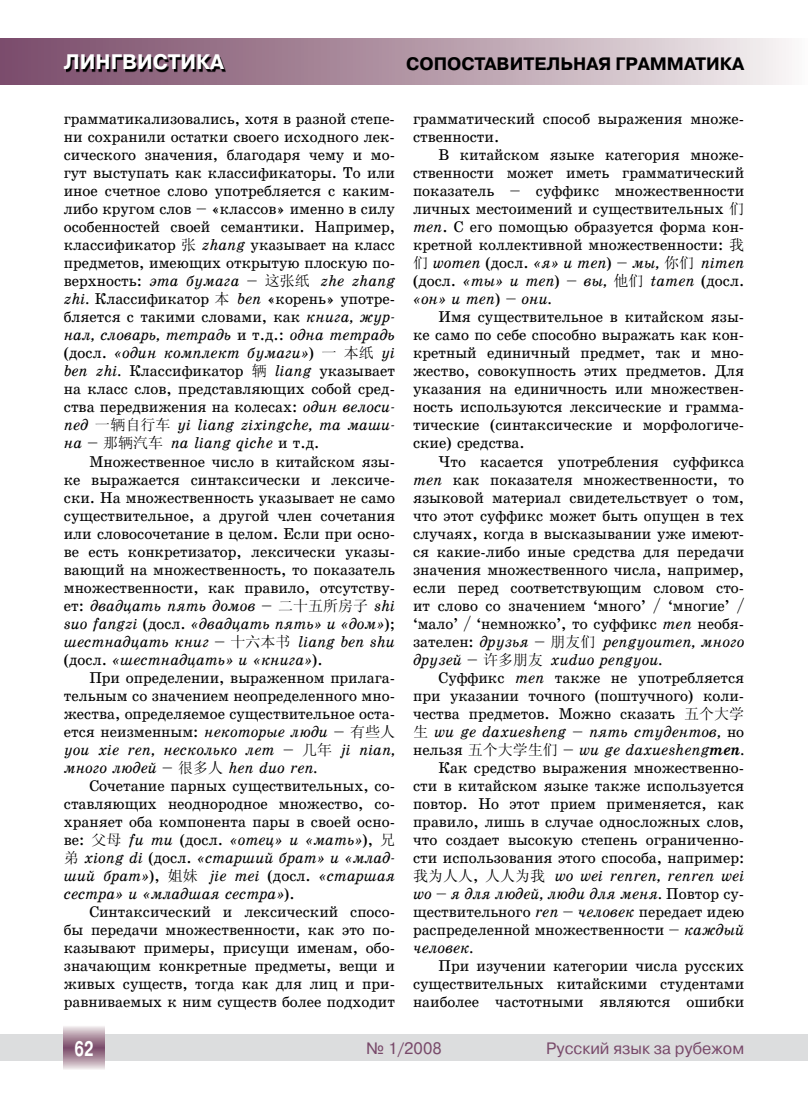
<style>
.page{position:relative;width:808px;height:1106px;background:#fff}
.page>*{position:absolute;margin:0;border:0;box-sizing:border-box;transform-origin:0 0}
.t1{font:700 21px "Pragmatica C";color:#fff}
.t2{font:700 21px "Pragmatica C";color:#fff;scale:.7 1}
.t3{font:700 18px "Pragmatica C";color:#000}
.t4{font:16.5px "Pragmatica C";color:#78496a}
.t5{font:15px/18px "School Plain";color:#000;text-align:justify}
.t6{font:italic 15px/18px "School";color:#000}
.s1{font-family:"Sim Sun"}
.s2{font-family:"School";font-style:italic}
.s3{font-family:"School Plain";font-style:normal}
.s4{font-family:"Sim Sun";font-style:normal}
.s5{font-weight:700}
</style>
<div class="page">
<div style="left:0;top:1034px;width:808px;height:26px;background:#dcddde"></div>
<svg style="left:64px;top:1026px;width:40px;height:43px;background:#b094a4"></svg>
<div style="left:0;top:38px;width:808px;height:46px;background:linear-gradient(to right,#754463,#f4efef)"></div>
<svg style="left:66px;top:56px;width:684px;height:29px;background:#ab92a0"></svg>
<h1 class="t1" style="left:64px;top:51px;width:16px">ЛИНГВИСТИКА</h1>
<p class="t3" style="left:406px;top:54px;width:55px">СОПОСТАВИТЕЛЬНА</p>
<p class="t3" style="left:598px;top:54px;width:30px">Я ГРА</p>
<p class="t3" style="left:650px;top:54px;width:48px">ММАТИКА</p>
<p class="t5" style="left:64px;top:110px;width:333px">грамматикализовались, хотя в разной степе&shy;ни сохранили остатки своего исходного лек&shy;сического значения, благодаря чему и мо&shy;гут выступать как классификаторы. То или иное счетное слово употребляется с каким&shy;либо кругом слов – «классов» именно в силу особенностей своей семантики. Например, классификатор <span class="s1">张</span> <span class="s2">zhang</span> указывает на класс предметов, имеющих открытую плоскую по-</p>
<p class="t6" style="left:64px;top:272px;width:333px"><span class="s3">верхность:</span> эта бумага – <span class="s4">这张纸</span> zhe zhang</p>
<p class="t5" style="left:64px;top:290px;width:333px"><span class="s2">zhi.</span> Классификатор <span class="s1">本</span> <span class="s2">ben</span> «корень» употре&shy;бляется с такими словами, как <span class="s2">книга, жур-</span></p>
<p class="t6" style="left:64px;top:326px;width:333px">нал, словарь, тетрадь <span class="s3">и т.д.:</span> одна тетрадь <span class="s3">(досл.</span> «один комплект</p>
<p class="t6" style="left:247px;top:344px;width:149px">бумаги»<span class="s3">)</span> <span class="s4">一本纸</span> yi</p>
<p class="t5" style="left:64px;top:362px;width:333px"><span class="s2">ben zhi.</span> Классификатор <span class="s1">辆</span> <span class="s2">liang</span> указывает на класс слов, представляющих собой сред&shy;ства передвижения на колесах: <span class="s2">один велоси-</span></p>
<p class="t6" style="left:64px;top:416px;width:333px">пед <span class="s4">一辆自行车</span> yi liang zixingche, та маши&shy;на – <span class="s4">那辆汽车</span> na liang qiche <span class="s3">и т.д.</span></p>
<p class="t5" style="left:64px;top:452px;width:333px;text-indent:26px">Множественное число в китайском язы&shy;ке выражается синтаксически и лексиче&shy;ски. На множественность указывает не само существительное, а другой член сочетания или словосочетание в целом. Если при осно&shy;ве есть конкретизатор, лексически указы&shy;вающий на множественность, то показатель множественности, как правило, отсутству-</p>
<p class="t6" style="left:64px;top:596px;width:333px;text-align:justify"><span class="s3">ет:</span> двадцать пять домов – <span class="s4">二十五所房子</span> shi suo fangzi <span class="s3">(досл.</span> «двадцать пять» и «дом»<span class="s3">); </span>шестнадцать книг – <span class="s4">十六本书</span> liang ben shu <span class="s3">(досл.</span> «шестнадцать» и «книга»<span class="s3">).</span></p>
<p class="t5" style="left:64px;top:668px;width:333px;text-indent:26px">При определении, выраженном прилага&shy;тельным со значением неопределенного мно&shy;жества, определяемое существительное оста&shy;ется неизменным: <span class="s2">некоторы</span></p>
<p class="t6" style="left:278px;top:722px;width:119px">е люди – <span class="s4">有些人</span></p>
<p class="t6" style="left:64px;top:740px;width:126px">you xie ren, нескол</p>
<p class="t6" style="left:213px;top:740px;width:184px">ько лет – <span class="s4">几年</span> ji nian,</p>
<p class="t6" style="left:64px;top:758px;width:30px">много</p>
<p class="t6" style="left:112px;top:758px;width:206px">людей – <span class="s4">很多人</span> hen duo ren.</p>
<p class="t5" style="left:64px;top:776px;width:333px;text-indent:26px">Сочетание парных существительных, со&shy;ставляющих неоднородное множество, со&shy;храняет оба компонента пары в своей осно-</p>
<p class="t6" style="left:64px;top:830px;width:333px;text-align:justify"><span class="s3">ве:</span> <span class="s4">父母</span> fu mu <span class="s3">(досл.</span> «отец» и «мать»<span class="s3">),</span> <span class="s4">兄弟</span> xiong di <span class="s3">(досл.</span> «старший брат» и «млад&shy;ший брат»<span class="s3">),</span> <span class="s4">姐妹</span> jie mei <span class="s3">(досл.</span> «старшая сестр</p>
<p class="t6" style="left:106px;top:884px;width:143px">а» и «младшая сестр</p>
<p class="t6" style="left:268px;top:884px;width:29px">а»<span class="s3">).</span></p>
<p class="t5" style="left:64px;top:902px;width:333px;text-indent:26px">Синтаксический и лексический спосо&shy;бы передачи множественности, как это по&shy;казывают примеры, присущи именам, обо&shy;значающим конкретные предметы, вещи и живых существ, тогда как для лиц и при&shy;равниваемых к ним существ более подходит</p>
<p class="t5" style="left:413px;top:110px;width:333px">грамматический способ выражения множе&shy;ственности.</p>
<p class="t5" style="left:413px;top:146px;width:333px;text-indent:26px">В китайском языке категория множе&shy;ственности может иметь грамматический показатель – суффикс множественности личных местоимений и существительных <span class="s1">们</span><span class="s2">men</span>. С его помощью образуется форма кон&shy;кретной коллективной множественности: <span class="s1">我</span></p>
<p class="t6" style="left:413px;top:254px;width:333px;text-align:justify"><span class="s4">们</span> women <span class="s3">(досл.</span> «я» и men<span class="s3">)</span> – мы, <span class="s4">你们</span> nimen <span class="s3">(досл.</span> «ты » и men<span class="s3">) –</span> вы, <span class="s4">他们</span> tamen <span class="s3">(досл. </span>«он» и men<span class="s3">) –</span> они.</p>
<p class="t5" style="left:413px;top:308px;width:333px;text-indent:26px">Имя существительное в китайском язы&shy;ке само по себе способно выражать как кон&shy;кретный единичный предмет, так и мно&shy;жество, совокупность этих предметов. Для указания на единичность или множествен&shy;ность используются лексические и грамма&shy;тические (синтаксические и морфологиче&shy;ские) средства.</p>
<p class="t5" style="left:413px;top:452px;width:333px;text-indent:26px">Что касается употребления суффикса <span class="s2">men</span> как показателя множественности, то языковой материал свидетельствует о том, что этот суффикс может быть опущен в тех случаях, когда в высказывании уже имеют&shy;ся какие-либо иные средства для передачи значения множественного числа, например, если перед соответствующим словом сто&shy;ит слово со значением ‘много’ / ‘многие’ / ‘мало’ / ‘немножко’, то суффикс <span class="s2">men</span> необя-</p>
<p class="t6" style="left:413px;top:632px;width:318px"><span class="s3">зателен:</span> друзья – <span class="s4">朋友们</span> pengyoumen, много друзей – <span class="s4">许多朋友</span> xuduo pengyou.</p>
<p class="t5" style="left:413px;top:668px;width:333px;text-indent:26px">Суффикс <span class="s2">men</span> также не употребляется при указании точного (поштучного) коли&shy;чества предметов. Можно сказать <span class="s1">五个大学</span></p>
<p class="t6" style="left:413px;top:722px;width:333px"><span class="s4">生</span> wu ge daxuesheng – пять студентов, <span class="s3">но нельзя</span> <span class="s4">五个大学生们</span> <span class="s3">–</span> wu ge daxuesheng<span class="s5">men</span>.</p>
<p class="t5" style="left:413px;top:758px;width:333px;text-indent:26px">Как средство выражения множественно&shy;сти в китайском языке также используется повтор. Но этот прием применяется, как правило, лишь в случае односложных слов, что создает высокую степень ограниченно&shy;сти использования этого способа, например:</p>
<p class="t6" style="left:413px;top:866px;width:333px"><span class="s4">我为人人</span><span class="s3">,</span> <span class="s4">人人为我</span> wo wei renren, renren wei wo– ядля</p>
<p class="t6" style="left:495px;top:884px;width:104px">людей, люди для</p>
<p class="t5" style="left:413px;top:884px;width:333px;text-indent:207px"><span class="s2">меня.</span> Повтор су&shy;ществительного <span class="s2">ren – человек</span> передает идею распределенной множественности <span class="s2">– каждый</span></p>
<p class="t6" style="left:413px;top:938px;width:62px">человек.</p>
<p class="t5" style="left:413px;top:956px;width:333px;text-indent:26px">При изучении категории числа русских существительных китайскими студентами наиболее частотными являются ошибки</p>
<h1 class="t2" style="left:74px;top:1037px;width:29px">62</h1>
<p class="t4" style="left:366px;top:1039px;width:77px">№ 1/2008</p>
<p class="t4" style="left:546px;top:1039px;width:199px">Русский язык за рубежом</p>
</div>
